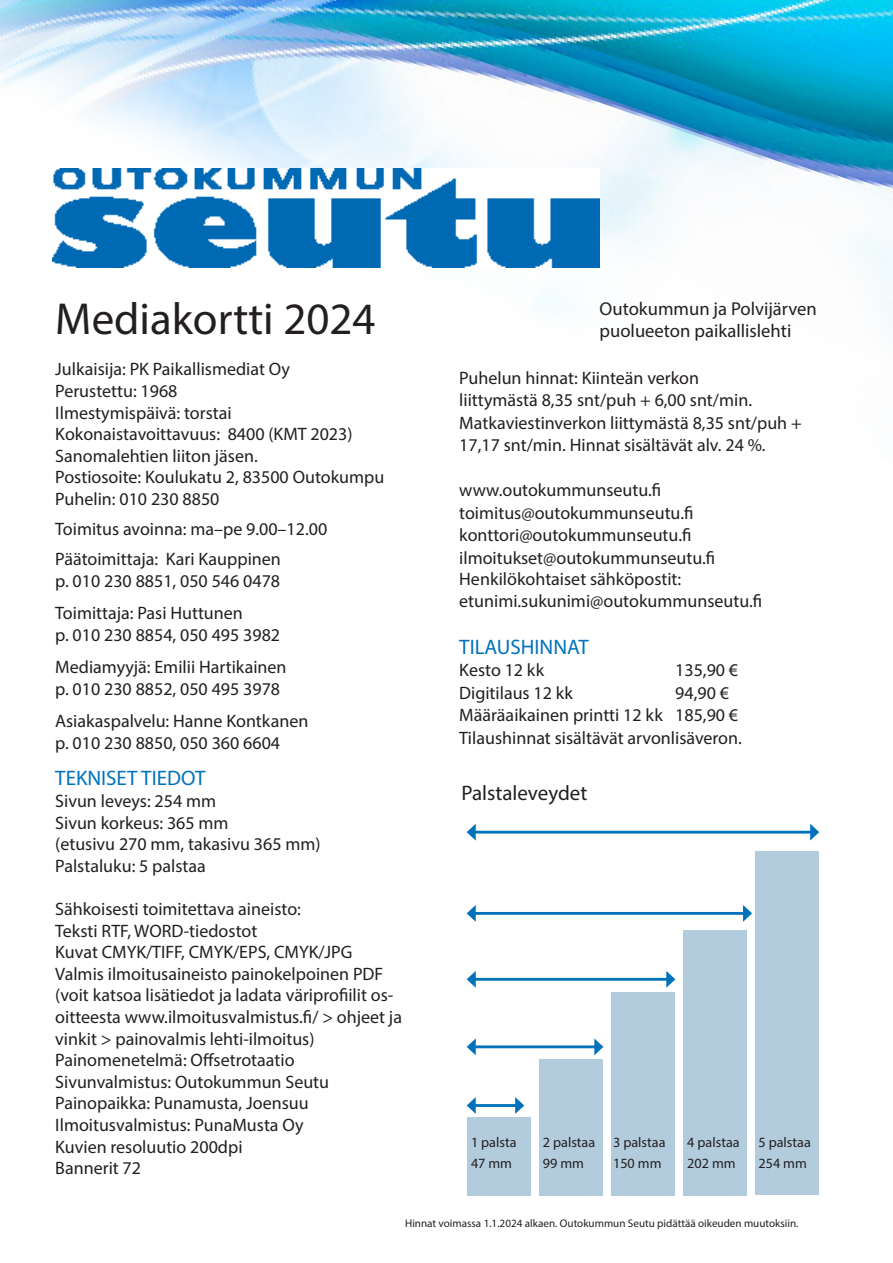
<style>
.page{position:relative;width:893px;height:1263px;background:#fff}
.page>*{position:absolute;margin:0;border:0;box-sizing:border-box;transform-origin:0 0}
.t1{font:45px "Myriad Pro";color:#231f20}
.t2{font:21px "Myriad Pro";color:#0072bc}
.t3{font:21px "Myriad Pro";color:#231f20}
.t4{font:18.6px "Myriad Pro";color:#231f20}
.t5{font:18px/21.6px "Myriad Pro";color:#231f20}
.t6{font:14.1px/21.1px "Myriad Pro";color:#231f20}
.t7{font:11.1px "Myriad Pro";color:#231f20}
</style>
<div class="page">
<img style="left:0;top:0;width:893px;height:327px">
<div style="left:467px;top:1117px;width:63px;height:78px;background:#b3ccdd"></div>
<div style="left:539px;top:1059px;width:64px;height:136px;background:#b3ccdd"></div>
<div style="left:611px;top:992px;width:64px;height:203px;background:#b3ccdd"></div>
<div style="left:683px;top:930px;width:64px;height:265px;background:#b3ccdd"></div>
<div style="left:755px;top:851px;width:64px;height:344px;background:#b3ccdd"></div>
<hr style="left:473px;top:1104px;width:45px;height:3px;background:#0072bc">
<svg style="left:515px;top:1097px;width:9px;height:17px"></svg>
<svg style="left:467px;top:1097px;width:9px;height:17px"></svg>
<hr style="left:473px;top:1045px;width:124px;height:3px;background:#0072bc">
<svg style="left:594px;top:1038px;width:9px;height:17px"></svg>
<svg style="left:467px;top:1038px;width:9px;height:17px"></svg>
<hr style="left:473px;top:978px;width:196px;height:3px;background:#0072bc">
<svg style="left:666px;top:971px;width:9px;height:17px"></svg>
<svg style="left:467px;top:971px;width:9px;height:17px"></svg>
<hr style="left:473px;top:912px;width:272px;height:3px;background:#0072bc">
<svg style="left:743px;top:905px;width:9px;height:17px"></svg>
<svg style="left:467px;top:905px;width:9px;height:17px"></svg>
<hr style="left:473px;top:831px;width:340px;height:2px;background:#0072bc">
<svg style="left:810px;top:824px;width:9px;height:16px"></svg>
<svg style="left:467px;top:824px;width:9px;height:16px"></svg>
<img style="left:53px;top:168px;width:547px;height:100px">
<p class="t1" style="left:55px;top:291px;width:322px">Mediakortti 2024</p>
<p class="t4" style="left:600px;top:297px;width:219px">Outokummun ja Polvijärven</p>
<p class="t4" style="left:600px;top:320px;width:193px">puolueeton paikallislehti</p>
<p class="t5" style="left:55px;top:358px;width:236px">Julkaisija: PK Paikallismediat Oy</p>
<p class="t5" style="left:55px;top:380px;width:124px">Perustettu: 1968</p>
<p class="t5" style="left:55px;top:401px;width:178px">Ilmestymispäivä: torstai</p>
<p class="t5" style="left:55px;top:423px;width:299px">Kokonaistavoittavuus: 8400 (KMT 2023)</p>
<p class="t5" style="left:55px;top:445px;width:204px">Sanomalehtien liiton jäsen.</p>
<p class="t5" style="left:55px;top:466px;width:331px">Postiosoite: Koulukatu 2, 83500 Outokumpu</p>
<p class="t5" style="left:55px;top:488px;width:166px">Puhelin: 010 230 8850</p>
<p class="t5" style="left:55px;top:518px;width:273px">Toimitus avoinna: ma–pe 9.00–12.00</p>
<p class="t5" style="left:55px;top:548px;width:227px">Päätoimittaja: Kari Kauppinen</p>
<p class="t5" style="left:55px;top:570px;width:226px">p. 010 230 8851, 050 546 0478</p>
<p class="t5" style="left:55px;top:602px;width:189px">Toimittaja: Pasi Huttunen</p>
<p class="t5" style="left:55px;top:624px;width:226px">p. 010 230 8854, 050 495 3982</p>
<p class="t5" style="left:55px;top:656px;width:233px">Mediamyyjä: Emilii Hartikainen</p>
<p class="t5" style="left:55px;top:678px;width:226px">p. 010 230 8852, 050 495 3978</p>
<p class="t5" style="left:55px;top:710px;width:255px">Asiakaspalvelu: Hanne Kontkanen</p>
<p class="t5" style="left:55px;top:732px;width:226px">p. 010 230 8850, 050 360 6604</p>
<p class="t2" style="left:55px;top:765px;width:152px">TEKNISET TIEDOT</p>
<p class="t5" style="left:55px;top:790px;width:162px">Sivun leveys: 254 mm</p>
<p class="t5" style="left:55px;top:811px;width:175px">Sivun korkeus: 365 mm</p>
<p class="t5" style="left:55px;top:833px;width:267px">(etusivu 270 mm, takasivu 365 mm)</p>
<p class="t5" style="left:55px;top:855px;width:152px">Palstaluku: 5 palstaa</p>
<p class="t5" style="left:55px;top:898px;width:247px">Sähkoisesti toimitettava aineisto:</p>
<p class="t5" style="left:55px;top:919px;width:204px">Teksti RTF, WORD-tiedostot</p>
<p class="t5" style="left:55px;top:941px;width:299px">Kuvat CMYK/TIFF, CMYK/EPS, CMYK/JPG</p>
<p class="t5" style="left:55px;top:963px;width:330px">Valmis ilmoitusaineisto painokelpoinen PDF</p>
<p class="t5" style="left:55px;top:984px;width:348px">(voit katsoa lisätiedot ja ladata väriprofiilit os&shy;oitteesta www.ilmoitusvalmistus.fi/ &gt; ohjeet ja vinkit &gt; painovalmis lehti-ilmoitus)</p>
<p class="t5" style="left:55px;top:1049px;width:241px">Painomenetelmä: Offsetrotaatio</p>
<p class="t5" style="left:55px;top:1071px;width:275px">Sivunvalmistus: Outokummun Seutu</p>
<p class="t5" style="left:55px;top:1092px;width:255px">Painopaikka: Punamusta, Joensuu</p>
<p class="t5" style="left:55px;top:1114px;width:250px">Ilmoitusvalmistus: PunaMusta Oy</p>
<p class="t5" style="left:55px;top:1135px;width:189px">Kuvien resoluutio 200dpi</p>
<p class="t5" style="left:55px;top:1157px;width:87px">Bannerit 72</p>
<p class="t5" style="left:459px;top:366px;width:241px">Puhelun hinnat: Kiinteän verkon</p>
<p class="t5" style="left:459px;top:389px;width:294px">liittymästä 8,35 snt/puh + 6,00 snt/min.</p>
<p class="t5" style="left:459px;top:411px;width:344px;line-height:22.5px">Matkaviestinverkon liittymästä 8,35 snt/puh +<br>17,17 snt/min. Hinnat sisältävät alv. 24 %.</p>
<p class="t5" style="left:459px;top:479px;width:204px">www.outokummunseutu.fi</p>
<p class="t5" style="left:459px;top:501px;width:236px">toimitus@outokummunseutu.fi</p>
<p class="t5" style="left:459px;top:524px;width:234px">konttori@outokummunseutu.fi</p>
<p class="t5" style="left:459px;top:546px;width:258px">ilmoitukset@outokummunseutu.fi</p>
<p class="t5" style="left:459px;top:568px;width:224px">Henkilökohtaiset sähköpostit:</p>
<p class="t5" style="left:459px;top:590px;width:305px">etunimi.sukunimi@outokummunseutu.fi</p>
<p class="t2" style="left:459px;top:634px;width:131px">TILAUSHINNAT</p>
<p class="t5" style="left:459px;top:659px;width:86px">Kesto 12 kk</p>
<p class="t5" style="left:675px;top:659px;width:64px">135,90 €</p>
<p class="t5" style="left:459px;top:681px;width:115px">Digitilaus 12 kk</p>
<p class="t5" style="left:675px;top:681px;width:55px">94,90 €</p>
<p class="t5" style="left:459px;top:704px;width:280px">Määräaikainen printti 12 kk 185,90 €</p>
<p class="t5" style="left:459px;top:726px;width:284px">Tilaushinnat sisältävät arvonlisäveron.</p>
<p class="t3" style="left:461px;top:780px;width:127px">Palstaleveydet</p>
<p class="t6" style="left:471px;top:1131px;width:47px">1 palsta</p>
<p class="t6" style="left:471px;top:1152px;width:43px">47 mm</p>
<p class="t6" style="left:543px;top:1131px;width:54px">2 palstaa</p>
<p class="t6" style="left:543px;top:1152px;width:43px">99 mm</p>
<p class="t6" style="left:613px;top:1131px;width:54px">3 palstaa</p>
<p class="t6" style="left:613px;top:1152px;width:50px">150 mm</p>
<p class="t6" style="left:687px;top:1131px;width:54px">4 palstaa<br>202 mm</p>
<p class="t6" style="left:758px;top:1131px;width:54px">5 palstaa</p>
<p class="t6" style="left:758px;top:1152px;width:50px">254 mm</p>
<p class="t7" style="left:405px;top:1216px;width:395px">Hinnat voimassa 1.1.2024 alkaen. Outokummun Seutu pidättää oikeuden muutoksiin.</p>
</div>
